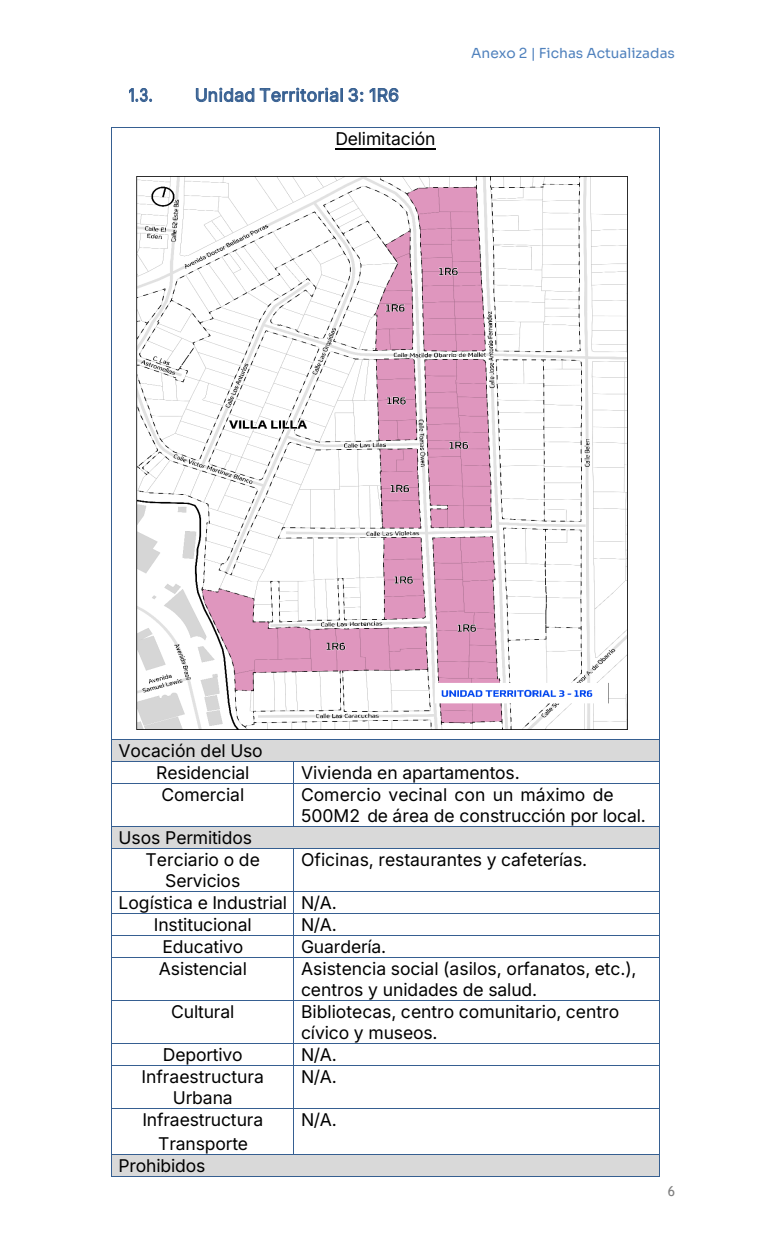
<style>
.page{position:relative;width:765px;height:1260px;background:#fff}
.page>*{position:absolute;margin:0;border:0;box-sizing:border-box;transform-origin:0 0}
.t1{font:17.5px/21.1px "Inter";letter-spacing:-.005em;color:#000}
.t2{font:17.5px "Inter";letter-spacing:.02em;color:#365f91}
.t3{font:17.5px "Inter";letter-spacing:.02em;color:#365f91;scale:.8 1}
.t4{font:13.75px "Sora";color:#4f81bd}
.t5{font:13.75px "Trebuchet MS";color:#808080}
</style>
<div class="page">
<svg style="left:129px;top:88px;width:23px;height:14px"></svg>
<svg style="left:196px;top:88px;width:58px;height:14px"></svg>
<svg style="left:260px;top:88px;width:103px;height:14px"></svg>
<svg style="left:370px;top:88px;width:29px;height:14px"></svg>
<hr style="left:335px;top:148px;width:100px;height:1px;background:#000">
<hr style="left:112px;top:127px;width:547px;height:1px;background:#365f91">
<hr style="left:111px;top:128px;width:1px;height:611px;background:#365f91">
<hr style="left:659px;top:128px;width:1px;height:611px;background:#365f91">
<div style="left:112px;top:740px;width:547px;height:21px;background:#d9d9d9"></div>
<hr style="left:112px;top:739px;width:547px;height:1px;background:#365f91">
<hr style="left:112px;top:761px;width:182px;height:1px;background:#365f91">
<hr style="left:294px;top:761px;width:365px;height:1px;background:#365f91">
<svg style="left:111px;top:739px;width:1px;height:44px"></svg>
<hr style="left:112px;top:783px;width:182px;height:1px;background:#365f91">
<hr style="left:294px;top:783px;width:365px;height:1px;background:#365f91">
<svg style="left:659px;top:739px;width:1px;height:44px"></svg>
<hr style="left:111px;top:783px;width:1px;height:43px;background:#365f91">
<hr style="left:294px;top:783px;width:1px;height:43px;background:#365f91">
<hr style="left:659px;top:783px;width:1px;height:43px;background:#365f91">
<div style="left:112px;top:826px;width:547px;height:22px;background:#d9d9d9"></div>
<hr style="left:112px;top:826px;width:182px;height:1px;background:#365f91">
<hr style="left:294px;top:826px;width:365px;height:1px;background:#365f91">
<svg style="left:111px;top:826px;width:1px;height:22px"></svg>
<hr style="left:112px;top:848px;width:182px;height:1px;background:#365f91">
<hr style="left:294px;top:848px;width:365px;height:1px;background:#365f91">
<svg style="left:659px;top:826px;width:1px;height:22px"></svg>
<hr style="left:111px;top:848px;width:1px;height:43px;background:#365f91">
<hr style="left:294px;top:848px;width:1px;height:43px;background:#365f91">
<hr style="left:659px;top:848px;width:1px;height:43px;background:#365f91">
<hr style="left:112px;top:891px;width:182px;height:1px;background:#365f91">
<hr style="left:294px;top:891px;width:365px;height:1px;background:#365f91">
<hr style="left:112px;top:913px;width:182px;height:1px;background:#365f91">
<hr style="left:294px;top:913px;width:365px;height:1px;background:#365f91">
<hr style="left:112px;top:935px;width:182px;height:1px;background:#365f91">
<hr style="left:294px;top:935px;width:365px;height:1px;background:#365f91">
<svg style="left:111px;top:891px;width:1px;height:67px"></svg>
<hr style="left:112px;top:957px;width:182px;height:1px;background:#365f91">
<hr style="left:294px;top:957px;width:365px;height:1px;background:#365f91">
<svg style="left:659px;top:891px;width:1px;height:67px"></svg>
<hr style="left:111px;top:958px;width:1px;height:42px;background:#365f91">
<hr style="left:294px;top:958px;width:1px;height:42px;background:#365f91">
<hr style="left:659px;top:958px;width:1px;height:42px;background:#365f91">
<hr style="left:112px;top:1000px;width:182px;height:1px;background:#365f91">
<hr style="left:294px;top:1000px;width:365px;height:1px;background:#365f91">
<hr style="left:111px;top:1001px;width:1px;height:42px;background:#365f91">
<hr style="left:294px;top:1001px;width:1px;height:42px;background:#365f91">
<hr style="left:659px;top:1001px;width:1px;height:42px;background:#365f91">
<hr style="left:112px;top:1043px;width:182px;height:1px;background:#365f91">
<hr style="left:294px;top:1043px;width:365px;height:1px;background:#365f91">
<svg style="left:111px;top:1043px;width:1px;height:23px"></svg>
<hr style="left:112px;top:1065px;width:182px;height:1px;background:#365f91">
<hr style="left:294px;top:1065px;width:365px;height:1px;background:#365f91">
<svg style="left:659px;top:1043px;width:1px;height:23px"></svg>
<hr style="left:111px;top:1066px;width:1px;height:42px;background:#365f91">
<hr style="left:294px;top:1066px;width:1px;height:42px;background:#365f91">
<hr style="left:659px;top:1066px;width:1px;height:42px;background:#365f91">
<hr style="left:112px;top:1108px;width:182px;height:1px;background:#365f91">
<hr style="left:294px;top:1108px;width:365px;height:1px;background:#365f91">
<hr style="left:111px;top:1109px;width:1px;height:46px;background:#365f91">
<hr style="left:294px;top:1109px;width:1px;height:46px;background:#365f91">
<hr style="left:659px;top:1109px;width:1px;height:46px;background:#365f91">
<div style="left:112px;top:1155px;width:547px;height:21px;background:#d9d9d9"></div>
<hr style="left:112px;top:1155px;width:182px;height:1px;background:#365f91">
<hr style="left:294px;top:1155px;width:365px;height:1px;background:#365f91">
<svg style="left:111px;top:1155px;width:1px;height:22px"></svg>
<hr style="left:112px;top:1176px;width:547px;height:1px;background:#365f91">
<svg style="left:659px;top:1155px;width:1px;height:22px"></svg>
<img style="left:136px;top:176px;width:492px;height:554px">
<p class="t3" style="left:129px;top:82px;width:31px">1.3.</p>
<p class="t2" style="left:195px;top:82px;width:206px">Unidad Territorial 3: 1R6</p>
<p class="t1" style="left:335px;top:127px;width:102px">Delimitación</p>
<p class="t4" style="left:471px;top:42px;width:205px">Anexo 2 | Fichas Actualizadas</p>
<p class="t1" style="left:156px;top:739px;width:108px;line-height:21.9px;text-indent:-38px">Vocación del Uso<br>Residencial</p>
<p class="t1" style="left:301px;top:761px;width:220px">Vivienda en apartamentos.</p>
<p class="t1" style="left:161px;top:783px;width:84px">Comercial</p>
<p class="t1" style="left:301px;top:783px;width:346px">Comercio vecinal con un máximo de<br>500M2 de área de construcción por local.</p>
<p class="t1" style="left:118px;top:826px;width:135px">Usos Permitidos</p>
<p class="t1" style="left:146px;top:848px;width:116px">Terciario o de</p>
<p class="t1" style="left:165px;top:869px;width:76px">Servicios</p>
<p class="t1" style="left:301px;top:848px;width:288px">Oficinas, restaurantes y cafeterías.</p>
<p class="t1" style="left:154px;top:891px;width:184px;line-height:22px;text-indent:-35px">Logística e Industrial N/A.<br>Institucional</p>
<p class="t1" style="left:301px;top:913px;width:37px">N/A.</p>
<p class="t1" style="left:163px;top:935px;width:82px">Educativo</p>
<p class="t1" style="left:301px;top:935px;width:87px">Guardería.</p>
<p class="t1" style="left:159px;top:957px;width:90px">Asistencial</p>
<p class="t1" style="left:301px;top:957px;width:337px">Asistencia social (asilos, orfanatos, etc.), centros y unidades de salud.</p>
<p class="t1" style="left:171px;top:1000px;width:65px">Cultural</p>
<p class="t1" style="left:301px;top:1000px;width:320px">Bibliotecas, centro comunitario, centro cívico y museos.</p>
<p class="t1" style="left:163px;top:1044px;width:81px">Deportivo</p>
<p class="t1" style="left:301px;top:1044px;width:37px">N/A.</p>
<p class="t1" style="left:141px;top:1065px;width:124px;text-align:center">Infraestructura<br>Urbana</p>
<p class="t1" style="left:301px;top:1065px;width:37px">N/A.</p>
<p class="t1" style="left:142px;top:1107px;width:122px;line-height:24.5px;text-align:center">Infraestructura<br>Transporte</p>
<p class="t1" style="left:301px;top:1108px;width:37px">N/A.</p>
<p class="t1" style="left:118px;top:1155px;width:89px">Prohibidos</p>
<p class="t5" style="left:668px;top:1182px;width:9px">6</p>
</div>
